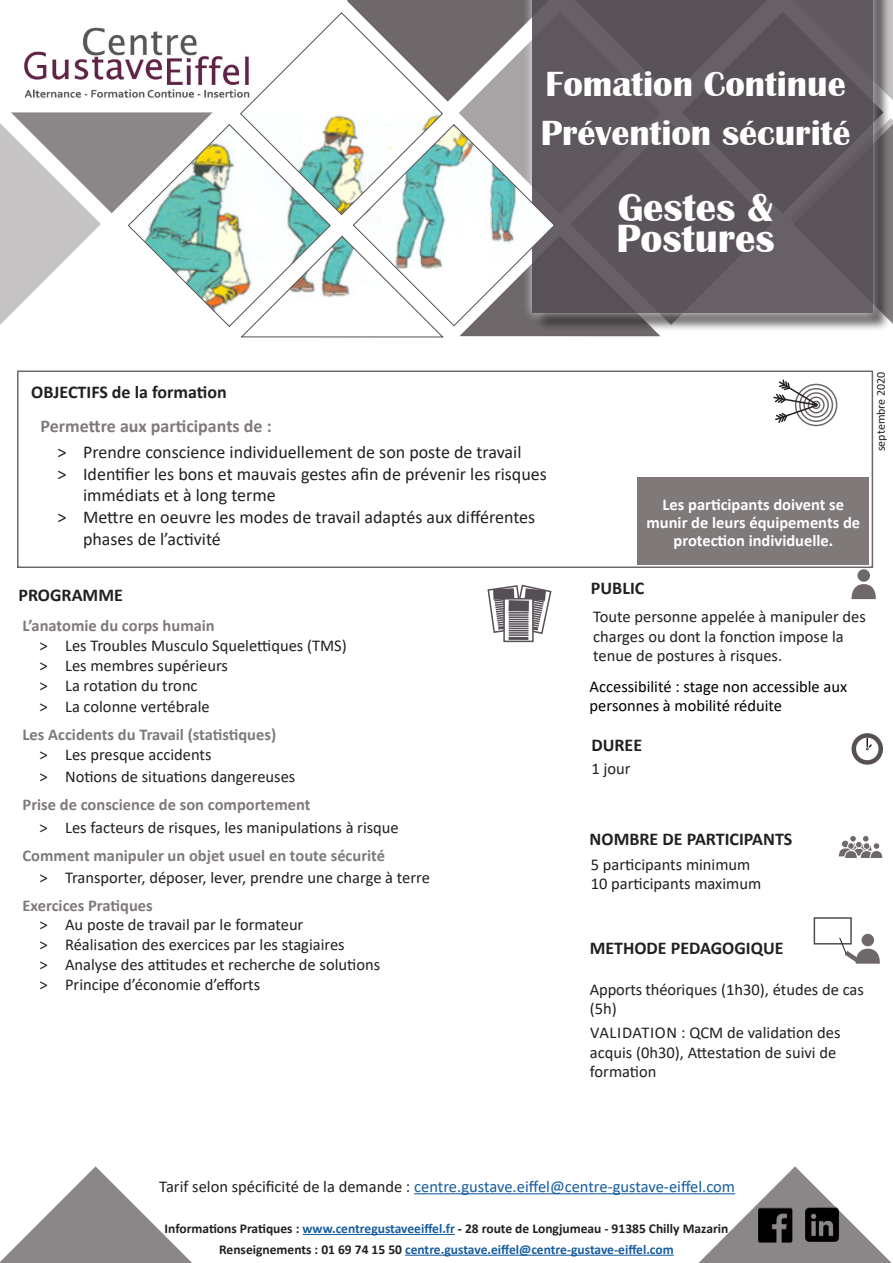
<style>
.page{position:relative;width:893px;height:1263px;background:#fff}
.page>*{position:absolute;margin:0;border:0;box-sizing:border-box;transform-origin:0 0}
.Réf{font:700 40.5px/31.7px "Britannic";color:#fff}
.Réf-2{font:700 36px "Britannic";color:#fff}
.t1{font:18px/21.6px "Calibri";color:#231f20}
.t2{font:700 18px "Calibri";color:#231f20}
.titre_partie_violet{font:700 18px "Calibri";color:#7f7a79}
.t3{font:16.5px/19.5px "Calibri";color:#231f20}
.titre_partie_gris_ma{font:700 16.5px "Calibri";color:#7f7a79}
.t4{font:16.5px "Calibri";color:#175d9e}
.titre_partie_jaune{font:700 16.5px/18px "Calibri";color:#fff;text-align:center}
.titre_partie_gris_ma-2{font:16.5px/19.5px "Calibri";color:#000}
.t5{font:700 13.5px/20.7px "Calibri";color:#231f20;text-align:center}
.t6{font:12px "Calibri";color:#231f20}
.s1{color:#231f20}
.s2{color:#175d9e}
.s3{color:#000}
</style>
<div class="page">
<svg style="left:0;top:112px;width:128px;height:213px"></svg>
<svg style="left:347px;top:0;width:546px;height:336px"></svg>
<img style="left:24px;top:27px;width:104px;height:71px">
<hr style="left:302px;top:1234px;width:153px;height:1px;background:#175d9e">
<hr style="left:405px;top:1255px;width:269px;height:1px;background:#175d9e">
<div style="left:534px;top:0;width:357px;height:331px;background:#231f20;opacity:.75"></div>
<div style="left:522px;top:0;width:360px;height:322px;background:#fff;opacity:.75"></div>
<div style="left:532px;top:0;width:340px;height:313px;background:#564f56"></div>
<svg style="left:699px;top:1166px;width:193px;height:97px"></svg>
<svg style="left:0;top:1166px;width:192px;height:97px"></svg>
<div style="left:17px;top:370px;width:856px;height:198px;border:2px solid #6e686b"></div>
<img style="left:753px;top:1199px;width:90px;height:49px">
<div style="left:851px;top:733px;width:32px;height:32px;border:4px solid #564f56;border-radius:50%"></div>
<svg style="left:866px;top:738px;width:7px;height:12px"></svg>
<svg style="left:851px;top:584px;width:25px;height:15px"></svg>
<div style="left:857px;top:569px;width:13px;height:13px;background:#6e686b;border-radius:50%"></div>
<div style="left:862px;top:835px;width:7px;height:7px;background:#6e686b;border-radius:50%"></div>
<div style="left:862px;top:835px;width:7px;height:7px;border:1px solid #fff;border-radius:50%"></div>
<div style="left:850px;top:835px;width:6px;height:7px;background:#6e686b;border-radius:50%"></div>
<div style="left:850px;top:835px;width:6px;height:7px;border:1px solid #fff;border-radius:50%"></div>
<svg style="left:838px;top:841px;width:45px;height:17px"></svg>
<div style="left:873px;top:843px;width:7px;height:6px;background:#6e686b;border-radius:50%"></div>
<div style="left:873px;top:842px;width:7px;height:7px;border:1px solid #fff;border-radius:50%"></div>
<svg style="left:508px;top:635px;width:21px;height:4px"></svg>
<div style="left:503px;top:598px;width:31px;height:44px;border:2px solid #564f56"></div>
<hr style="left:509px;top:634px;width:20px;height:2px;background:#564f56">
<svg style="left:487px;top:584px;width:65px;height:51px"></svg>
<hr style="left:509px;top:637px;width:19px;height:3px;background:#564f56">
<div style="left:814px;top:917px;width:38px;height:27px;border:2px solid #4d4d4d"></div>
<div style="left:862px;top:934px;width:12px;height:12px;background:#6e686b;border-radius:50%"></div>
<svg style="left:839px;top:937px;width:41px;height:27px"></svg>
<div style="left:795px;top:384px;width:42px;height:42px;border:2px solid #6e686b;border-radius:50%"></div>
<div style="left:799px;top:388px;width:34px;height:34px;border:2px solid #6e686b;border-radius:50%"></div>
<div style="left:803px;top:392px;width:26px;height:26px;border:2px solid #6e686b;border-radius:50%"></div>
<div style="left:808px;top:396px;width:17px;height:17px;border:2px solid #6e686b;border-radius:50%"></div>
<div style="left:812px;top:401px;width:8px;height:8px;border:2px solid #6e686b;border-radius:50%"></div>
<svg style="left:773px;top:379px;width:46px;height:45px"></svg>
<hr style="left:414px;top:1193px;width:321px;height:1px;background:#175d9e">
<svg style="left:128px;top:12px;width:427px;height:325px"></svg>
<div style="left:638px;top:477px;width:231px;height:88px;background:#7f7a79"></div>
<p class="Réf-2" style="left:545px;top:64px;width:302px">Fomation Continue</p>
<p class="Réf-2" style="left:541px;top:112px;width:311px">Prévention sécurité</p>
<p class="Réf" style="left:616px;top:192px;width:160px">Gestes &amp;<br>Postures</p>
<p class="t2" style="left:31px;top:380px;width:197px">OBJECTIFS de la formation</p>
<p class="titre_partie_violet" style="left:41px;top:414px;width:233px">Permettre aux participants de :</p>
<p class="t1" style="left:58px;top:441px;width:465px">˃ Prendre conscience individuellement de son poste de travail</p>
<p class="t1" style="left:83px;top:463px;width:465px;text-indent:-26px">˃ Identifier les bons et mauvais gestes afin de prévenir les risques immédiats et à long terme</p>
<p class="t1" style="left:83px;top:506px;width:454px;text-indent:-26px">˃ Mettre en oeuvre les modes de travail adaptés aux différentes phases de l’activité</p>
<p class="t2" style="left:18px;top:582px;width:106px">PROGRAMME</p>
<p class="titre_partie_gris_ma" style="left:23px;top:614px;width:194px">L’anatomie du corps humain</p>
<p class="t3" style="left:40px;top:635px;width:309px">˃ Les Troubles Musculo Squelettiques (TMS)</p>
<p class="t3" style="left:40px;top:655px;width:190px">˃ Les membres supérieurs</p>
<p class="t3" style="left:40px;top:675px;width:160px">˃ La rotation du tronc</p>
<p class="t3" style="left:40px;top:696px;width:172px">˃ La colonne vertébrale</p>
<p class="titre_partie_gris_ma" style="left:23px;top:723px;width:255px">Les Accidents du Travail (statistiques)</p>
<p class="t3" style="left:40px;top:744px;width:174px">˃ Les presque accidents</p>
<p class="t3" style="left:40px;top:766px;width:257px">˃ Notions de situations dangereuses</p>
<p class="titre_partie_gris_ma" style="left:23px;top:792px;width:290px">Prise de conscience de son comportement</p>
<p class="t3" style="left:40px;top:817px;width:361px">˃ Les facteurs de risques, les manipulations à risque</p>
<p class="titre_partie_gris_ma" style="left:23px;top:844px;width:364px">Comment manipuler un objet usuel en toute sécurité</p>
<p class="t3" style="left:40px;top:867px;width:392px">˃ Transporter, déposer, lever, prendre une charge à terre</p>
<p class="titre_partie_gris_ma" style="left:23px;top:893px;width:132px">Exercices Pratiques</p>
<p class="t3" style="left:40px;top:915px;width:265px">˃ Au poste de travail par le formateur</p>
<p class="t3" style="left:40px;top:934px;width:307px">˃ Réalisation des exercices par les stagiaires</p>
<p class="t3" style="left:40px;top:954px;width:342px">˃ Analyse des attitudes et recherche de solutions</p>
<p class="t3" style="left:40px;top:974px;width:222px">˃ Principe d’économie d’efforts</p>
<p class="t6" style="left:872px;top:451px;width:81px;rotate:-90deg">septembre 2020</p>
<p class="titre_partie_jaune" style="left:646px;top:495px;width:215px">Les participants doivent se munir de leurs équipements de protection individuelle.</p>
<p class="t2" style="left:591px;top:575px;width:55px">PUBLIC</p>
<p class="t3" style="left:593px;top:606px;width:274px">Toute personne appelée à manipuler des charges ou dont la fonction impose la tenue de postures à risques.</p>
<p class="titre_partie_gris_ma-2" style="left:590px;top:676px;width:259px">Accessibilité : stage non accessible aux personnes à mobilité réduite</p>
<p class="t2" style="left:591px;top:733px;width:52px">DUREE</p>
<p class="t3" style="left:591px;top:758px;width:41px">1 jour</p>
<p class="t2" style="left:590px;top:826px;width:204px">NOMBRE DE PARTICIPANTS</p>
<p class="t3" style="left:591px;top:854px;width:161px">5 participants minimum</p>
<p class="t3" style="left:591px;top:874px;width:172px">10 participants maximum</p>
<p class="t2" style="left:590px;top:935px;width:195px">METHODE PEDAGOGIQUE</p>
<p class="t3" style="left:590px;top:979px;width:276px">Apports théoriques (1h30), études de cas (5h)</p>
<p class="t3" style="left:590px;top:1022px;width:252px">VALIDATION : QCM de validation des acquis (0h30), Attestation de suivi de formation</p>
<p class="t4" style="left:159px;top:1175px;width:577px"><span class="s1">Tarif selon spécificité de la demande :</span> centre.gustave.eiffel@centre-gustave-eiffel.com</p>
<p class="t5" style="left:165px;top:1218px;width:565px">Informations Pratiques : <span class="s2">www.centregustaveeiffel.fr</span> <span class="s3">-</span> 28 route de Longjumeau - 91385 Chilly Mazarin<br>Renseignements : 01 69 74 15 50 <span class="s2">centre.gustave.eiffel@centre-gustave-eiffel.com</span></p>
</div>
